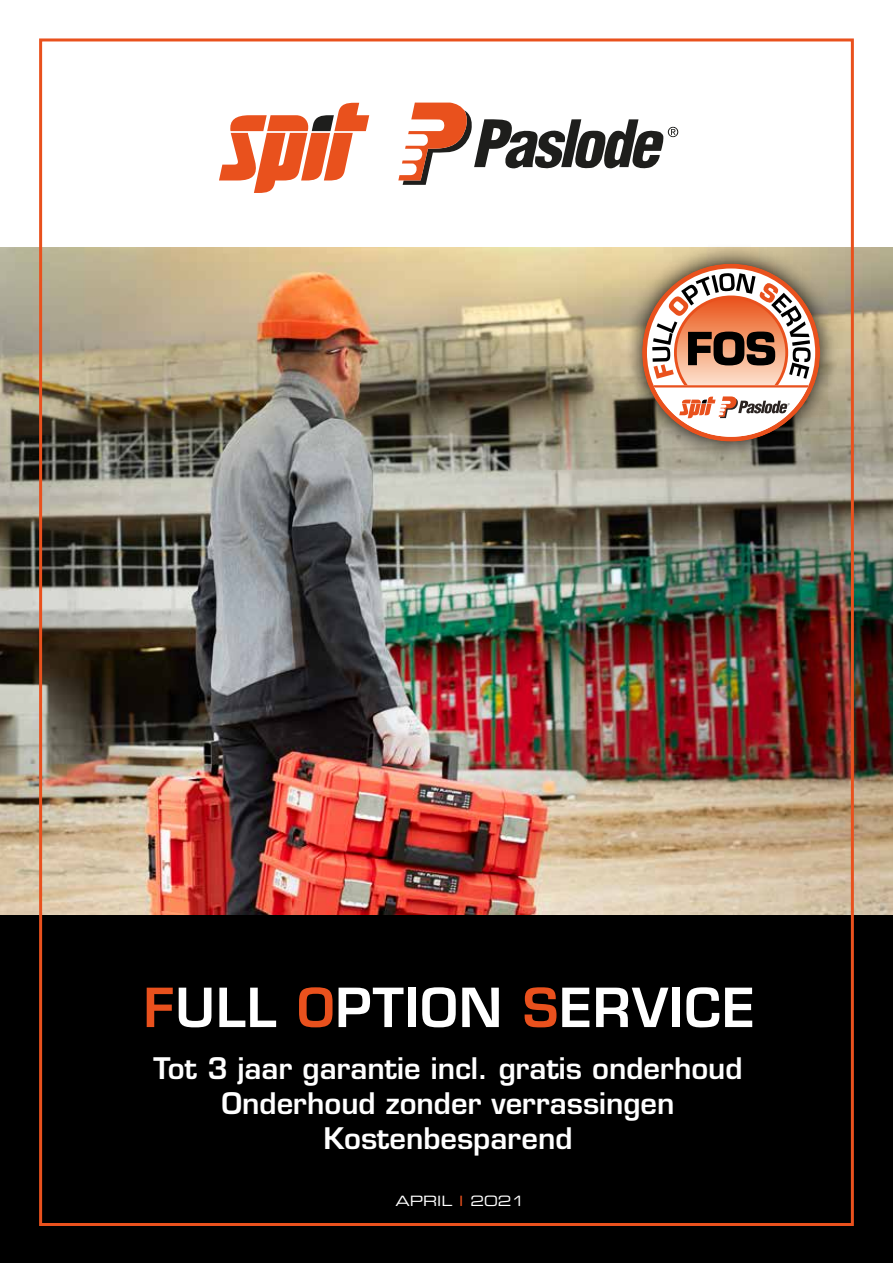
<style>
.page{position:relative;width:893px;height:1263px;background:#fff}
.page>*{position:absolute;margin:0;border:0;box-sizing:border-box;transform-origin:0 0}
.t1{font:600 52.5px "Eurostile LT Std";letter-spacing:.02em;color:#fff}
.t2{font:600 28.95px/34.8px "Eurostile LT Std";color:#fff;text-align:center}
.t3{font:14.25px "Eurostile LT Std Ex 2";color:#fff}
.s1{color:#e9511d}
</style>
<div class="page">
<img style="left:0;top:247px;width:893px;height:669px">
<div style="left:0;top:916px;width:893px;height:347px;background:#000"></div>
<svg style="left:219px;top:103px;width:150px;height:90px"></svg>
<svg style="left:398px;top:103px;width:280px;height:82px"></svg>
<div style="left:622px;top:244px;width:218px;height:217px;background:#000;opacity:.9"></div>
<div style="left:642px;top:264px;width:178px;height:178px;background:#e9511d;border-radius:50%"></div>
<svg style="left:647px;top:268px;width:168px;height:169px;background:#c19885"></svg>
<h1 class="t1" style="left:144px;top:975px;width:612px"><span class="s1">F</span>ULL <span class="s1">O</span>PTION <span class="s1">S</span>ERVICE</h1>
<p class="t2" style="left:153px;top:1051px;width:591px">Tot 3 jaar garantie incl. gratis onderhoud<br>Onderhoud zonder verrassingen<br>Kostenbesparend</p>
<p class="t3" style="left:395px;top:1191px;width:131px">APRIL <span class="s1">I</span> 2021</p>
</div>
